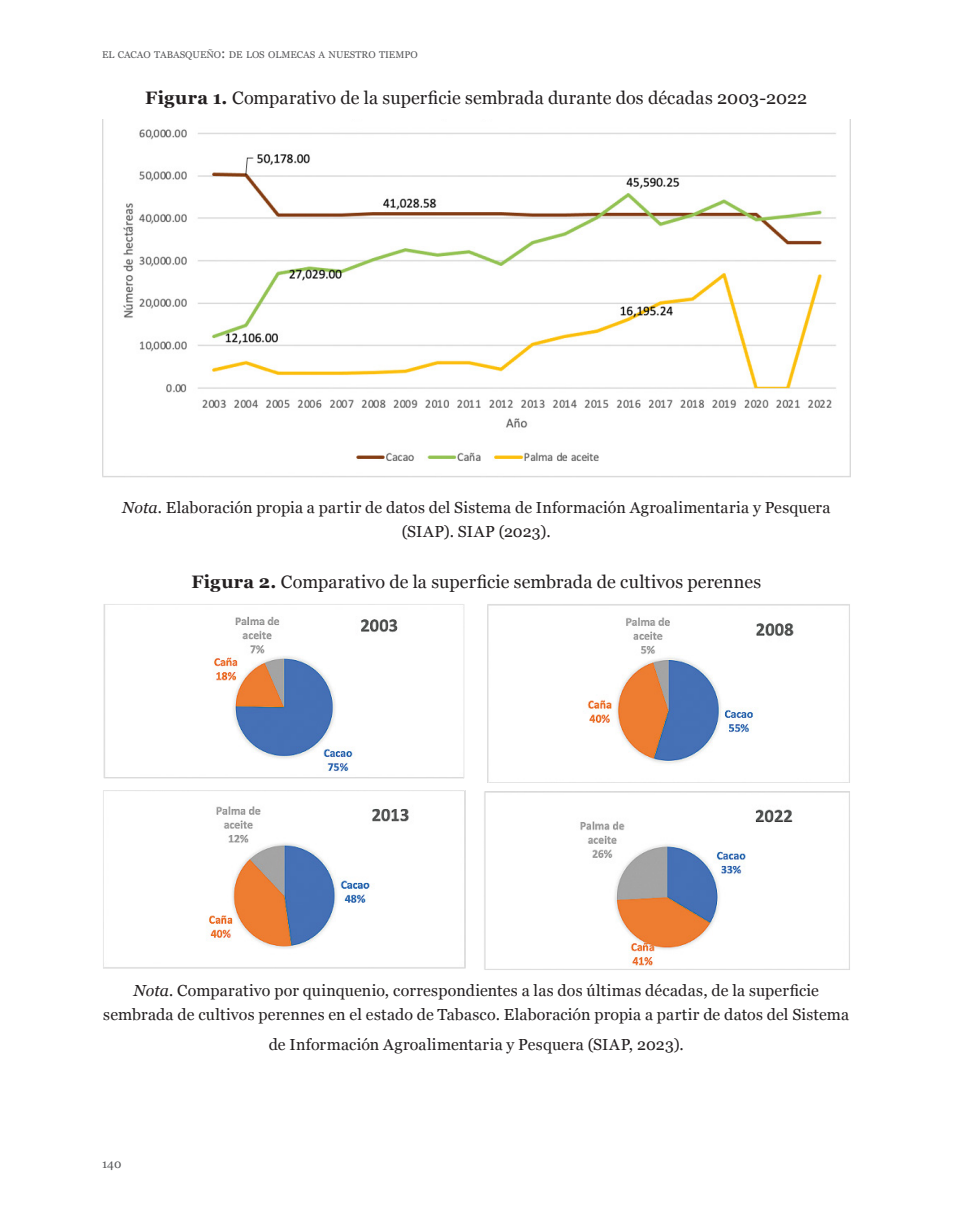
<style>
.page{position:relative;width:964px;height:1225px;background:#fff}
.page>*{position:absolute;margin:0;border:0;box-sizing:border-box;transform-origin:0 0}
.titulos_figs{font:18px "Georgia";letter-spacing:.005em;color:#231f20}
.notas_img_tablas{font:16px/24px "Georgia";letter-spacing:.01em;color:#231f20;text-align:center}
.t1{font:12px "Georgia";color:#57585a}
.t2{font:9.8px "Georgia";color:#57585a}
.s1{font-size:14px}
.s2{font-weight:700}
.s3{font-style:italic}
</style>
<div class="page">
<img style="left:102px;top:119px;width:748px;height:359px">
<img style="left:103px;top:604px;width:747px;height:366px">
<p class="t2" style="left:102px;top:47px;width:317px">EL CACAO TABASQUEÑO<span class="s1">:</span> DE LOS OLMECAS A NUESTRO TIEMPO</p>
<p class="titulos_figs" style="left:145px;top:85px;width:663px"><span class="s2">Figura 1.</span> Comparativo de la superficie sembrada durante dos décadas 2003-2022</p>
<p class="notas_img_tablas" style="left:122px;top:494px;width:710px"><span class="s3">Nota.</span> Elaboración propia a partir de datos del Sistema de Información Agroalimentaria y Pesquera (SIAP). SIAP (2023).</p>
<p class="titulos_figs" style="left:191px;top:568px;width:571px"><span class="s2">Figura 2.</span> Comparativo de la superficie sembrada de cultivos perennes</p>
<p class="notas_img_tablas" style="left:134px;top:977px;width:687px"><span class="s3">Nota.</span> Comparativo por quinquenio, correspondientes a las dos últimas décadas, de la superficie</p>
<p class="notas_img_tablas" style="left:103px;top:998px;width:747px;line-height:30px">sembrada de cultivos perennes en el estado de Tabasco. Elaboración propia a partir de datos del Sistema de Información Agroalimentaria y Pesquera (SIAP, 2023).</p>
<p class="t1" style="left:102px;top:1155px;width:21px">140</p>
</div>
